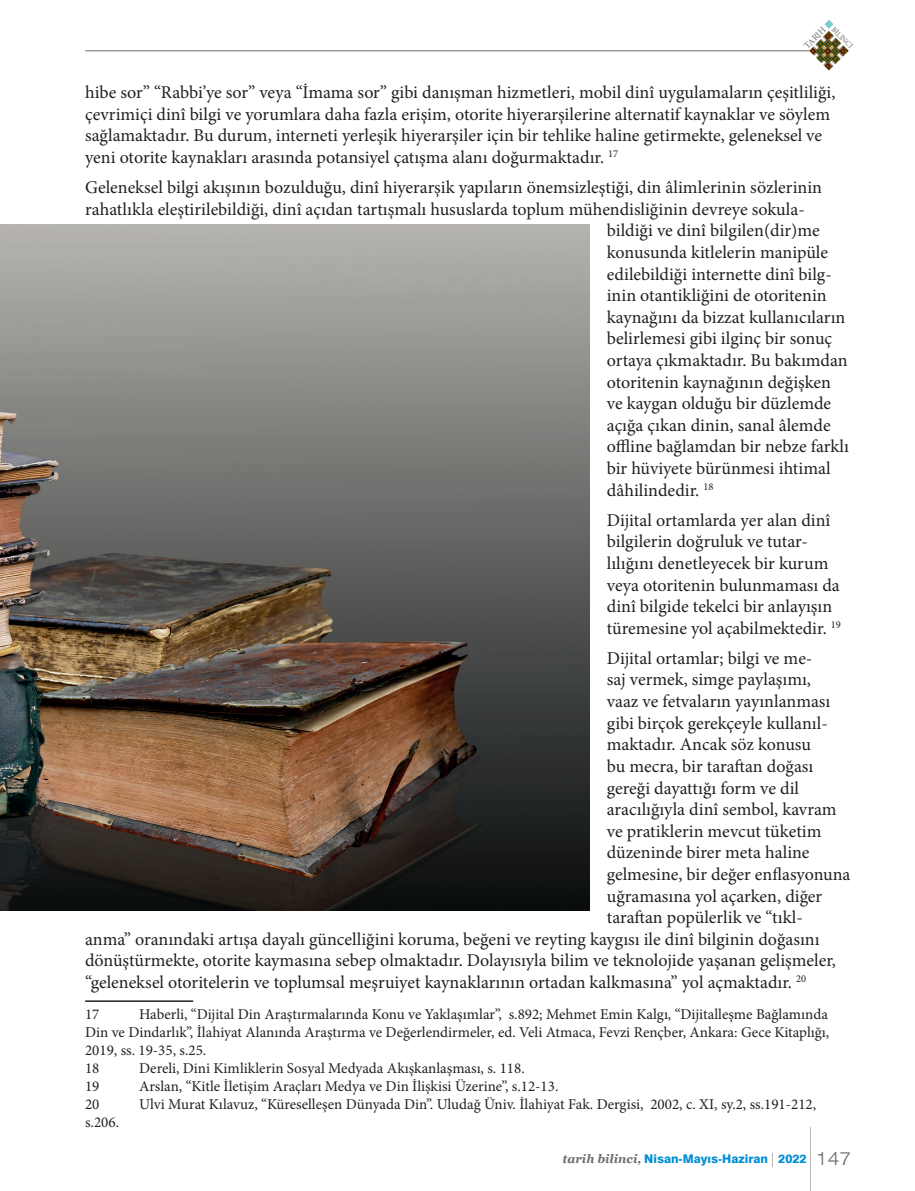
<style>
.page{position:relative;width:915px;height:1191px;background:#fff}
.page>*{position:absolute;margin:0;border:0;box-sizing:border-box;transform-origin:0 0}
.t1{font:18px/21.6px "Minion Pro";color:#231f20}
.t2{font:15px/18px "Minion Pro";color:#231f20}
.t3{font:800 12px "Swiss 721 BT";color:#008fd5}
.t4{font:9px "Minion Pro";color:#6c6d70}
.t5{font:7.5px "Minion Pro";color:#6c6d70}
.s1{font-family:"Georgia";font-weight:700;font-style:italic;color:#6c6d70}
.s2{font-weight:300;font-stretch:expanded;font-size:18px;color:#6c6d70}
</style>
<div class="page">
<hr style="left:85px;top:1000px;width:108px;height:2px;background:#231f20">
<img style="left:0;top:224px;width:589px;height:686px">
<hr style="left:85px;top:51px;width:724px;height:1px;background:#6c6d70">
<img style="left:808px;top:31px;width:40px;height:40px">
<svg style="left:824px;top:20px;width:9px;height:9px"></svg>
<svg style="left:772px;top:1153px;width:1px;height:14px"></svg>
<hr style="left:810px;top:1127px;width:1px;height:64px;background:#b5b7b8">
<p class="t4" style="left:801px;top:43px;width:28px;rotate:-45deg">TARİH</p>
<p class="t5" style="left:836px;top:25px;width:28px;rotate:45deg">BİLİNCİ</p>
<p class="t1" style="left:85px;top:82px;width:751px">hibe sor” “Rabbi’ye sor” veya “İmama sor” gibi danışman hizmetleri, mobil dinî uygulamaların çeşitliliği, çevrimiçi dinî bilgi ve yorumlara daha fazla erişim, otorite hiyerarşilerine alternatif kaynaklar ve söylem sağlamaktadır. Bu durum, interneti yerleşik hiyerarşiler için bir tehlike haline getirmekte, geleneksel ve yeni otorite kaynakları arasında potansiyel çatışma alanı doğurmaktadır. <sup>17</sup></p>
<p class="t1" style="left:85px;top:177px;width:738px">Geleneksel bilgi akışının bozulduğu, dinî hiyerarşik yapıların önemsizleştiği, din âlimlerinin sözlerinin</p>
<p class="t1" style="left:85px;top:198px;width:721px">rahatlıkla eleştirilebildiği, dinî açıdan tartışmalı hususlarda toplum mühendisliğinin devreye sokula-</p>
<p class="t1" style="left:606px;top:220px;width:214px">bildiği ve dinî bilgilen(dir)me</p>
<p class="t1" style="left:606px;top:241px;width:223px">konusunda kitlelerin manipüle</p>
<p class="t1" style="left:606px;top:263px;width:226px">edilebildiği internette dinî bilg-</p>
<p class="t1" style="left:606px;top:285px;width:221px">inin otantikliğini de otoritenin</p>
<p class="t1" style="left:606px;top:306px;width:240px">kaynağını da bizzat kullanıcıların</p>
<p class="t1" style="left:606px;top:328px;width:227px">belirlemesi gibi ilginç bir sonuç</p>
<p class="t1" style="left:606px;top:349px;width:242px">ortaya çıkmaktadır. Bu bakımdan</p>
<p class="t1" style="left:606px;top:371px;width:225px">otoritenin kaynağının değişken</p>
<p class="t1" style="left:606px;top:393px;width:226px">ve kaygan olduğu bir düzlemde</p>
<p class="t1" style="left:606px;top:414px;width:225px">açığa çıkan dinin, sanal âlemde</p>
<p class="t1" style="left:606px;top:436px;width:243px">offline bağlamdan bir nebze farklı</p>
<p class="t1" style="left:606px;top:457px;width:225px">bir hüviyete bürünmesi ihtimal</p>
<p class="t1" style="left:606px;top:479px;width:108px">dâhilindedir. <sup>18</sup></p>
<p class="t1" style="left:606px;top:509px;width:235px">Dijital ortamlarda yer alan dinî bilgilerin doğruluk ve tutar&shy;lılığını denetleyecek bir kurum veya otoritenin bulunmaması da dinî bilgide tekelci bir anlayışın türemesine yol açabilmektedir. <sup>19</sup></p>
<p class="t1" style="left:606px;top:647px;width:207px">Dijital ortamlar; bilgi ve me-</p>
<p class="t1" style="left:606px;top:669px;width:205px">saj vermek, simge paylaşımı,</p>
<p class="t1" style="left:606px;top:690px;width:225px">vaaz ve fetvaların yayınlanması</p>
<p class="t1" style="left:606px;top:712px;width:222px">gibi birçok gerekçeyle kullanıl-</p>
<p class="t1" style="left:606px;top:734px;width:206px">maktadır. Ancak söz konusu</p>
<p class="t1" style="left:606px;top:755px;width:208px">bu mecra, bir taraftan doğası</p>
<p class="t1" style="left:606px;top:777px;width:194px">gereği dayattığı form ve dil</p>
<p class="t1" style="left:606px;top:798px;width:231px">aracılığıyla dinî sembol, kavram</p>
<p class="t1" style="left:606px;top:820px;width:216px">ve pratiklerin mevcut tüketim</p>
<p class="t1" style="left:606px;top:842px;width:204px">düzeninde birer meta haline</p>
<p class="t1" style="left:606px;top:863px;width:245px">gelmesine, bir değer enflasyonuna</p>
<p class="t1" style="left:606px;top:885px;width:217px">uğramasına yol açarken, diğer</p>
<p class="t1" style="left:606px;top:906px;width:197px">taraftan popülerlik ve “tıkl-</p>
<p class="t1" style="left:85px;top:928px;width:735px">anma” oranındaki artışa dayalı güncelliğini koruma, beğeni ve reyting kaygısı ile dinî bilginin doğasını</p>
<p class="t1" style="left:85px;top:950px;width:752px">dönüştürmekte, otorite kaymasına sebep olmaktadır. Dolayısıyla bilim ve teknolojide yaşanan gelişmeler,</p>
<p class="t1" style="left:85px;top:971px;width:722px">“geleneksel otoritelerin ve toplumsal meşruiyet kaynaklarının ortadan kalkmasına” yol açmaktadır. <sup>20</sup></p>
<p class="t2" style="left:85px;top:1005px;width:16px">17</p>
<p class="t2" style="left:85px;top:1005px;width:745px;text-indent:54px">Haberli, “Dijital Din Araştırmalarında Konu ve Yaklaşımlar”, s.892; Mehmet Emin Kalgı, “Dijitalleşme Bağlamında Din ve Dindarlık”, İlahiyat Alanında Araştırma ve Değerlendirmeler, ed. Veli Atmaca, Fevzi Rençber, Ankara: Gece Kitaplığı, 2019, ss. 19-35, s.25.<br>18</p>
<p class="t2" style="left:139px;top:1059px;width:387px">Dereli, Dini Kimliklerin Sosyal Medyada Akışkanlaşması, s. 118.</p>
<p class="t2" style="left:85px;top:1077px;width:16px">19</p>
<p class="t2" style="left:139px;top:1077px;width:420px">Arslan, “Kitle İletişim Araçları Medya ve Din İlişkisi Üzerine”, s.12-13.</p>
<p class="t2" style="left:85px;top:1095px;width:16px">20</p>
<p class="t2" style="left:139px;top:1095px;width:678px">Ulvi Murat Kılavuz, “Küreselleşen Dünyada Din”. Uludağ Üniv. İlahiyat Fak. Dergisi, 2002, c. XI, sy.2, ss.191-212,</p>
<p class="t2" style="left:85px;top:1113px;width:35px">s.206.</p>
<p class="t3" style="left:562px;top:1151px;width:290px"><span class="s1">tarih bilinci,</span> Nisan-Mayıs-Haziran 2022 <span class="s2">147</span></p>
</div>
